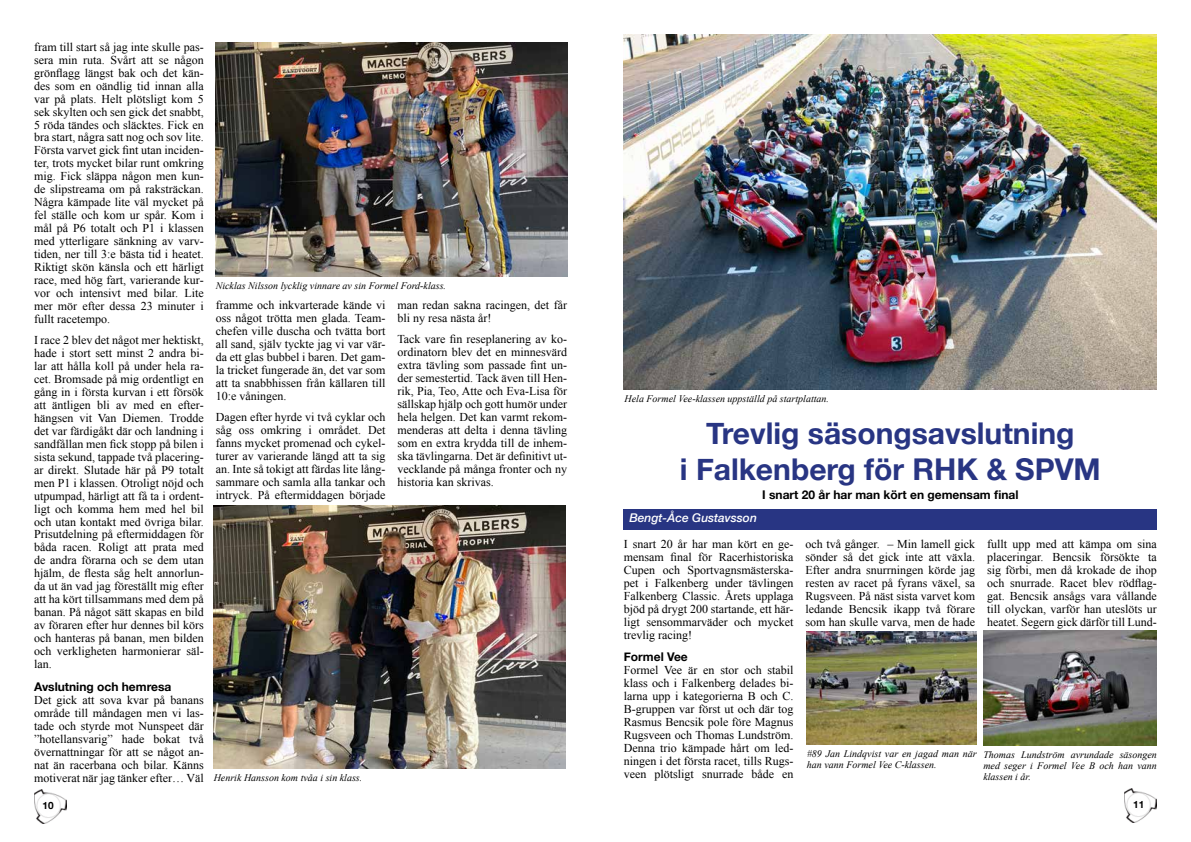
<style>
.page{position:relative;width:1191px;height:842px;background:#fff}
.page>*{position:absolute;margin:0;border:0;box-sizing:border-box;transform-origin:0 0}
.t1{font:700 30px/36px "Helvetica Neue";color:#283583;text-align:center}
.t2{font:12px/12.9px "Times New Roman";color:#000;text-align:justify}
.t3{font:700 12px "Helvetica Neue";color:#000}
.t4{font:italic 500 12px "Helvetica Neue";color:#fff}
.t5{font:italic 10px/10.8px "Times New Roman";color:#000;text-align:justify}
.t6{font:700 10px "Helvetica Neue";color:#000}
</style>
<div class="page">
<img style="left:34px;top:789px;width:32px;height:34px">
<img style="left:1124px;top:789px;width:33px;height:34px">
<div style="left:624px;top:509px;width:533px;height:21px;background:#283583"></div>
<img style="left:216px;top:43px;width:351px;height:234px">
<img style="left:214px;top:505px;width:351px;height:264px">
<img style="left:983px;top:630px;width:174px;height:116px">
<img style="left:807px;top:631px;width:169px;height:113px">
<img style="left:624px;top:34px;width:533px;height:355px">
<p class="t2" style="left:34px;top:40px;width:171px">fram till start så jag inte skulle pas&shy;sera min ruta. Svårt att se någon grönflagg längst bak och det kän&shy;des som en oändlig tid innan alla var på plats. Helt plötsligt kom 5 sek skylten och sen gick det snabbt, 5 röda tändes och släcktes. Fick en bra start, några satt nog och sov lite.<br>Första varvet gick fint utan inciden&shy;ter, trots mycket bilar runt omkring mig. Fick släppa någon men kun&shy;de slipstreama om på raksträckan.<br>Några kämpade lite väl mycket på fel ställe och kom ur spår. Kom i mål på P6 totalt och P1 i klassen med ytterligare sänkning av varv&shy;tiden, ner till 3:e bästa tid i heatet.<br>Riktigt skön känsla och ett härligt race, med hög fart, varierande kur&shy;vor och intensivt med bilar. Lite mer mör efter dessa 23 minuter i fullt racetempo.</p>
<p class="t2" style="left:34px;top:334px;width:171px">I race 2 blev det något mer hektiskt, hade i stort sett minst 2 andra bi&shy;lar att hålla koll på under hela ra&shy;cet. Bromsade på mig ordentligt en gång in i första kurvan i ett försök att äntligen bli av med en efter&shy;hängsen vit Van Diemen. Trodde det var färdigåkt där och landning i sandfållan men fick stopp på bilen i sista sekund, tappade två placering&shy;ar direkt. Slutade här på P9 totalt men P1 i klassen. Otroligt nöjd och utpumpad, härligt att få ta i ordent&shy;ligt och komma hem med hel bil och utan kontakt med övriga bilar.<br>Prisutdelning på eftermiddagen för båda racen. Roligt att prata med de andra förarna och se dem utan hjälm, de flesta såg helt annorlun&shy;da ut än vad jag föreställt mig efter att ha kört tillsammans med dem på banan. På något sätt skapas en bild av föraren efter hur dennes bil körs och hanteras på banan, men bilden och verkligheten harmonierar säl&shy;lan.</p>
<p class="t3" style="left:34px;top:677px;width:139px">Avslutning och hemresa</p>
<p class="t2" style="left:34px;top:693px;width:171px">Det gick att sova kvar på banans område till måndagen men vi las&shy;tade och styrde mot Nunspeet där ”hotellansvarig” hade bokat två övernattningar för att se något an&shy;nat än racerbana och bilar. Känns motiverat när jag tänker efter… Väl</p>
<p class="t5" style="left:216px;top:280px;width:232px">Nicklas Nilsson lycklig vinnare av sin Formel Ford-klass.</p>
<p class="t2" style="left:216px;top:298px;width:171px">framme och inkvarterade kände vi oss något trötta men glada. Team&shy;chefen ville duscha och tvätta bort all sand, själv tyckte jag vi var vär&shy;da ett glas bubbel i baren. Det gam&shy;la tricket fungerade än, det var som att ta snabbhissen från källaren till 10:e våningen.</p>
<p class="t2" style="left:216px;top:410px;width:171px">Dagen efter hyrde vi två cyklar och såg oss omkring i området. Det fanns mycket promenad och cykel&shy;turer av varierande längd att ta sig an. Inte så tokigt att färdas lite lång&shy;sammare och samla alla tankar och intryck. På eftermiddagen började</p>
<p class="t2" style="left:397px;top:298px;width:171px">man redan sakna racingen, det får bli ny resa nästa år!</p>
<p class="t2" style="left:397px;top:333px;width:171px">Tack vare fin reseplanering av ko&shy;ordinatorn blev det en minnesvärd extra tävling som passade fint un&shy;der semestertid. Tack även till Hen&shy;rik, Pia, Teo, Atte och Eva-Lisa för sällskap hjälp och gott humör under hela helgen. Det kan varmt rekom&shy;menderas att delta i denna tävling som en extra krydda till de inhem&shy;ska tävlingarna. Det är definitivt ut&shy;vecklande på många fronter och ny historia kan skrivas.</p>
<p class="t5" style="left:214px;top:772px;width:150px">Henrik Hansson kom tvåa i sin klass.</p>
<p class="t5" style="left:624px;top:393px;width:206px">Hela Formel Vee-klassen uppställd på startplattan.</p>
<h1 class="t1" style="left:680px;top:416px;width:422px">Trevlig säsongsavslutning<br>i Falkenberg för RHK &amp; SPVM</h1>
<p class="t3" style="left:762px;top:485px;width:258px">I snart 20 år har man kört en gemensam final</p>
<p class="t4" style="left:629px;top:507px;width:129px">Bengt-Åce Gustavsson</p>
<p class="t2" style="left:624px;top:537px;width:171px">I snart 20 år har man kört en ge&shy;mensam final för Racerhistoriska Cupen och Sportvagnsmästerska&shy;pet i Falkenberg under tävlingen Falkenberg Classic. Årets upplaga bjöd på drygt 200 startande, ett här&shy;ligt sensommarväder och mycket trevlig racing!</p>
<p class="t3" style="left:624px;top:648px;width:65px">Formel Vee</p>
<p class="t2" style="left:624px;top:664px;width:171px">Formel Vee är en stor och stabil klass och i Falkenberg delades bi&shy;larna upp i kategorierna B och C.<br>B-gruppen var först ut och där tog Rasmus Bencsik pole före Magnus Rugsveen och Thomas Lundström.<br>Denna trio kämpade hårt om led&shy;ningen i det första racet, tills Rugs&shy;veen plötsligt snurrade både en</p>
<p class="t2" style="left:805px;top:537px;width:171px">och två gånger. – Min lamell gick sönder så det gick inte att växla.<br>Efter andra snurrningen körde jag resten av racet på fyrans växel, sa Rugsveen. På näst sista varvet kom ledande Bencsik ikapp två förare som han skulle varva, men de hade</p>
<p class="t2" style="left:987px;top:537px;width:171px">fullt upp med att kämpa om sina placeringar. Bencsik försökte ta sig förbi, men då krokade de ihop och snurrade. Racet blev rödflag&shy;gat. Bencsik ansågs vara vållande till olyckan, varför han uteslöts ur heatet. Segern gick därför till Lund-</p>
<p class="t5" style="left:807px;top:748px;width:171px">#89 Jan Lindqvist var en jagad man när han vann Formel Vee C-klassen.</p>
<p class="t5" style="left:983px;top:749px;width:175px">Thomas Lundström avrundade säsongen med seger i Formel Vee B och han vann klassen i år.</p>
<p class="t6" style="left:43px;top:797px;width:13px">10</p>
<p class="t6" style="left:1133px;top:797px;width:13px">11</p>
</div>
